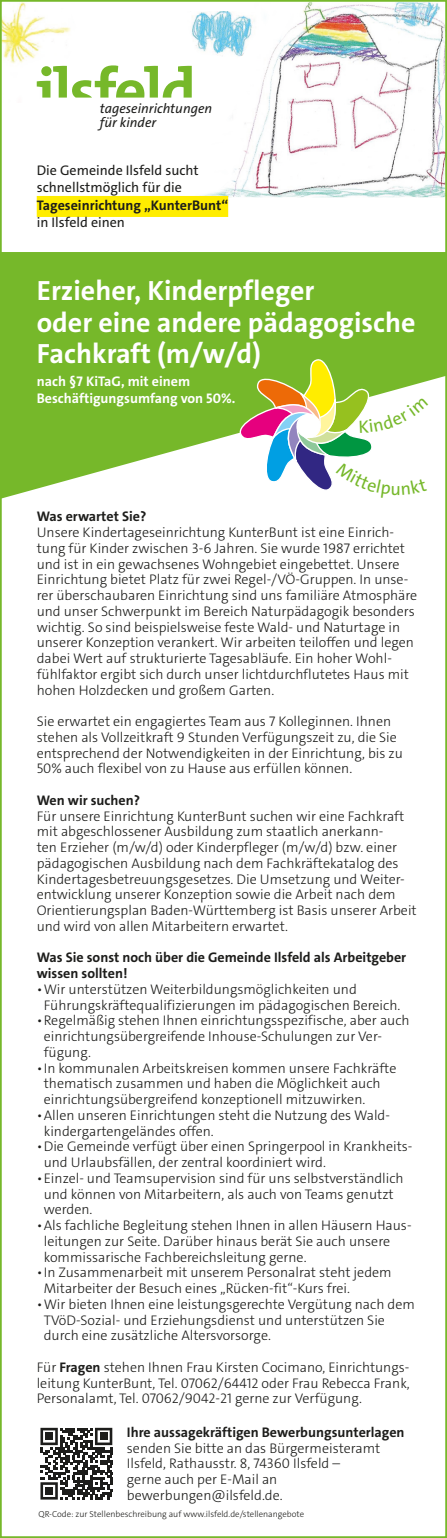
<style>
.page{position:relative;width:447px;height:1538px;background:#fff}
.page>*{position:absolute;margin:0;border:0;box-sizing:border-box;transform-origin:0 0}
.t1{font:700 28px/31.5px "The Sans C4 s";color:#fff}
.t2{font:18.03px "The Sans C4 s";color:#76b82a}
.t3{font:300 14px/15.8px "The Sans C4 s";color:#1d1d1b}
.t4{font:700 14px/15.8px "The Sans C4 s";color:#1d1d1b}
.t5{font:14px/17.5px "The Sans C4 s";color:#1d1d1b}
.t6{font:700 14px/17.5px "The Sans C4 s";color:#fff}
.t7{font:italic 13.65px/14.5px "The Sans C4 s";color:#1d1d1b}
.t8{font:300 8.75px "The Sans C4 s";color:#1d1d1b}
.s1{font-weight:700}
</style>
<div class="page">
<img style="left:192px;top:22px;width:2px;height:15px">
<img style="left:3px;top:3px;width:68px;height:84px">
<img style="left:194px;top:3px;width:249px;height:194px">
<div style="left:37px;top:196px;width:191px;height:21px;background:#ffed00"></div>
<svg style="left:37px;top:65px;width:155px;height:33px"></svg>
<svg style="left:40px;top:1428px;width:72px;height:71px"></svg>
<div style="left:45px;top:1433px;width:8px;height:7px;background:#1d1d1b"></div>
<div style="left:100px;top:1433px;width:7px;height:7px;background:#1d1d1b"></div>
<div style="left:45px;top:1487px;width:8px;height:7px;background:#1d1d1b"></div>
<svg style="left:1px;top:252px;width:445px;height:247px;fill:#76b82a"></svg>
<svg style="left:236px;top:358px;width:192px;height:141px"></svg>
<p class="t7" style="left:100px;top:101px;width:114px">tageseinrichtungen für kinder</p>
<p class="t5" style="left:37px;top:162px;width:163px">Die Gemeinde Ilsfeld sucht schnellstmöglich für die</p>
<p class="t4" style="left:37px;top:197px;width:193px">Tageseinrichtung „KunterBunt“</p>
<p class="t5" style="left:37px;top:214px;width:90px">in Ilsfeld einen</p>
<h1 class="t1" style="left:37px;top:275px;width:380px">Erzieher, Kinderpfleger<br>oder eine andere pädagogische<br>Fachkraft (m/w/d)</h1>
<p class="t6" style="left:37px;top:372px;width:200px">nach §7 KiTaG, mit einem<br>Beschäftigungsumfang von 50%.</p>
<p class="t2" style="left:390px;top:477px;width:12px">u</p>
<p class="t4" style="left:37px;top:509px;width:111px">Was erwartet Sie?</p>
<p class="t3" style="left:37px;top:525px;width:382px">Unsere Kindertageseinrichtung KunterBunt ist eine Einrich&shy;tung für Kinder zwischen 3-6 Jahren. Sie wurde 1987 errichtet und ist in ein gewachsenes Wohngebiet eingebettet. Unsere Einrichtung bietet Platz für zwei Regel-/VÖ-Gruppen. In unse&shy;rer überschaubaren Einrichtung sind uns familiäre Atmosphäre und unser Schwerpunkt im Bereich Naturpädagogik besonders wichtig. So sind beispielsweise feste Wald- und Naturtage in unserer Konzeption verankert. Wir arbeiten teiloffen und legen dabei Wert auf strukturierte Tagesabläufe. Ein hoher Wohl&shy;fühlfaktor ergibt sich durch unser lichtdurchflutetes Haus mit hohen Holzdecken und großem Garten.</p>
<p class="t3" style="left:37px;top:714px;width:367px">Sie erwartet ein engagiertes Team aus 7 Kolleginnen. Ihnen stehen als Vollzeitkraft 9 Stunden Verfügungszeit zu, die Sie entsprechend der Notwendigkeiten in der Einrichtung, bis zu 50% auch flexibel von zu Hause aus erfüllen können.</p>
<p class="t4" style="left:37px;top:792px;width:105px">Wen wir suchen?</p>
<p class="t3" style="left:37px;top:808px;width:381px">Für unsere Einrichtung KunterBunt suchen wir eine Fachkraft mit abgeschlossener Ausbildung zum staatlich anerkann-<br>ten Erzieher (m/w/d) oder Kinderpfleger (m/w/d) bzw. einer pädagogischen Ausbildung nach dem Fachkräftekatalog des Kindertagesbetreuungsgesetzes. Die Umsetzung und Weiter&shy;entwicklung unserer Konzeption sowie die Arbeit nach dem Orientierungsplan Baden-Württemberg ist Basis unserer Arbeit und wird von allen Mitarbeitern erwartet.</p>
<p class="t4" style="left:37px;top:950px;width:371px">Was Sie sonst noch über die Gemeinde Ilsfeld als Arbeitgeber wissen sollten!</p>
<p class="t3" style="left:44px;top:981px;width:358px;text-indent:-7px">•Wir unterstützen Weiterbildungsmöglichkeiten und<br>Führungskräftequalifizierungen im pädagogischen Bereich.</p>
<p class="t3" style="left:44px;top:1013px;width:367px;text-indent:-7px">•Regelmäßig stehen Ihnen einrichtungsspezifische, aber auch einrichtungsübergreifende Inhouse-Schulungen zur Ver&shy;fügung.</p>
<p class="t3" style="left:44px;top:1060px;width:354px;text-indent:-7px">•In kommunalen Arbeitskreisen kommen unsere Fachkräfte thematisch zusammen und haben die Möglichkeit auch einrichtungsübergreifend konzeptionell mitzuwirken.</p>
<p class="t3" style="left:44px;top:1107px;width:347px;text-indent:-7px">•Allen unseren Einrichtungen steht die Nutzung des Wald&shy;kindergartengeländes offen.</p>
<p class="t3" style="left:44px;top:1139px;width:370px;text-indent:-7px">•Die Gemeinde verfügt über einen Springerpool in Krankheits&shy;und Urlaubsfällen, der zentral koordiniert wird.</p>
<p class="t3" style="left:44px;top:1170px;width:361px;text-indent:-7px">•Einzel- und Teamsupervision sind für uns selbstverständlich und können von Mitarbeitern, als auch von Teams genutzt werden.</p>
<p class="t3" style="left:44px;top:1218px;width:369px;text-indent:-7px">•Als fachliche Begleitung stehen Ihnen in allen Häusern Haus&shy;leitungen zur Seite. Darüber hinaus berät Sie auch unsere kommissarische Fachbereichsleitung gerne.</p>
<p class="t3" style="left:44px;top:1265px;width:349px;text-indent:-7px">•In Zusammenarbeit mit unserem Personalrat steht jedem<br>Mitarbeiter der Besuch eines „Rücken-fit“-Kurs frei.</p>
<p class="t3" style="left:44px;top:1296px;width:372px;text-indent:-7px">•Wir bieten Ihnen eine leistungsgerechte Vergütung nach dem<br>TVöD-Sozial- und Erziehungsdienst und unterstützen Sie durch eine zusätzliche Altersvorsorge.</p>
<p class="t3" style="left:37px;top:1359px;width:374px;text-align:justify">Für <span class="s1">Fragen</span> stehen Ihnen Frau Kirsten Cocimano, Einrichtungs&shy;leitung KunterBunt, Tel. 07062/64412 oder Frau Rebecca Frank, Personalamt, Tel. 07062/9042-21 gerne zur Verfügung.</p>
<p class="t4" style="left:127px;top:1424px;width:279px">Ihre aussagekräftigen Bewerbungsunterlagen</p>
<p class="t3" style="left:127px;top:1440px;width:255px">senden Sie bitte an das Bürgermeisteramt Ilsfeld, Rathausstr. 8, 74360 Ilsfeld –<br>gerne auch per E-Mail an bewerbungen@ilsfeld.de.</p>
<p class="t8" style="left:39px;top:1508px;width:267px">QR-Code: zur Stellenbeschreibung auf www.ilsfeld.de/stellenangebote</p>
</div>
